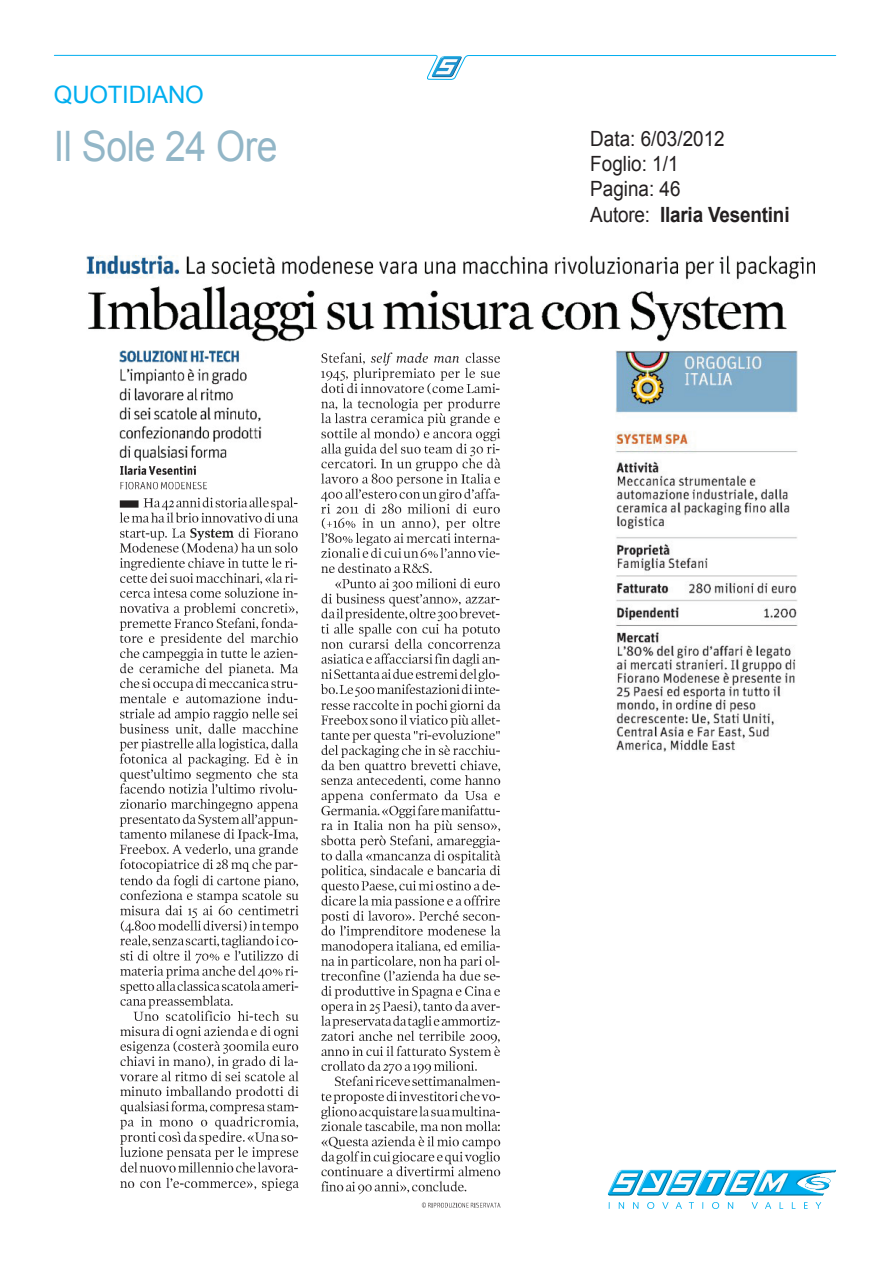
<style>
.page{position:relative;width:893px;height:1263px;background:#fff}
.page>*{position:absolute;margin:0;border:0;box-sizing:border-box;transform-origin:0 0}
.t1{font:42px "Arial";letter-spacing:-.01em;color:#92b6c7;scale:.89 1}
.t2{font:24px "Arial";letter-spacing:-.01em;color:#00aeef}
.t3{font:21px/25.2px "Arial";color:#231f20;scale:.9 1}
.s1{font-weight:700}
</style>
<div class="page">
<svg style="left:609px;top:1202px;width:212px;height:7px"></svg>
<img style="left:607px;top:1169px;width:230px;height:27px">
<svg style="left:54px;top:55px;width:782px;height:25px"></svg>
<img style="left:431px;top:54px;width:32px;height:24px">
<img style="left:87px;top:256px;width:727px;height:86px">
<img style="left:119px;top:350px;width:142px;height:112px">
<img style="left:119px;top:466px;width:180px;height:406px">
<img style="left:119px;top:875px;width:180px;height:254px">
<img style="left:120px;top:1132px;width:179px;height:59px">
<img style="left:320px;top:352px;width:181px;height:345px">
<img style="left:321px;top:700px;width:180px;height:508px">
<img style="left:616px;top:350px;width:181px;height:401px">
<p class="t2" style="left:54px;top:78px;width:151px">QUOTIDIANO</p>
<h1 class="t1" style="left:54px;top:119px;width:253px">Il Sole 24 Ore</h1>
<p class="t3" style="left:590px;top:126px;width:223px">Data: 6/03/2012<br>Foglio: 1/1<br>Pagina: 46<br>Autore: <span class="s1">Ilaria Vesentini</span></p>
</div>
